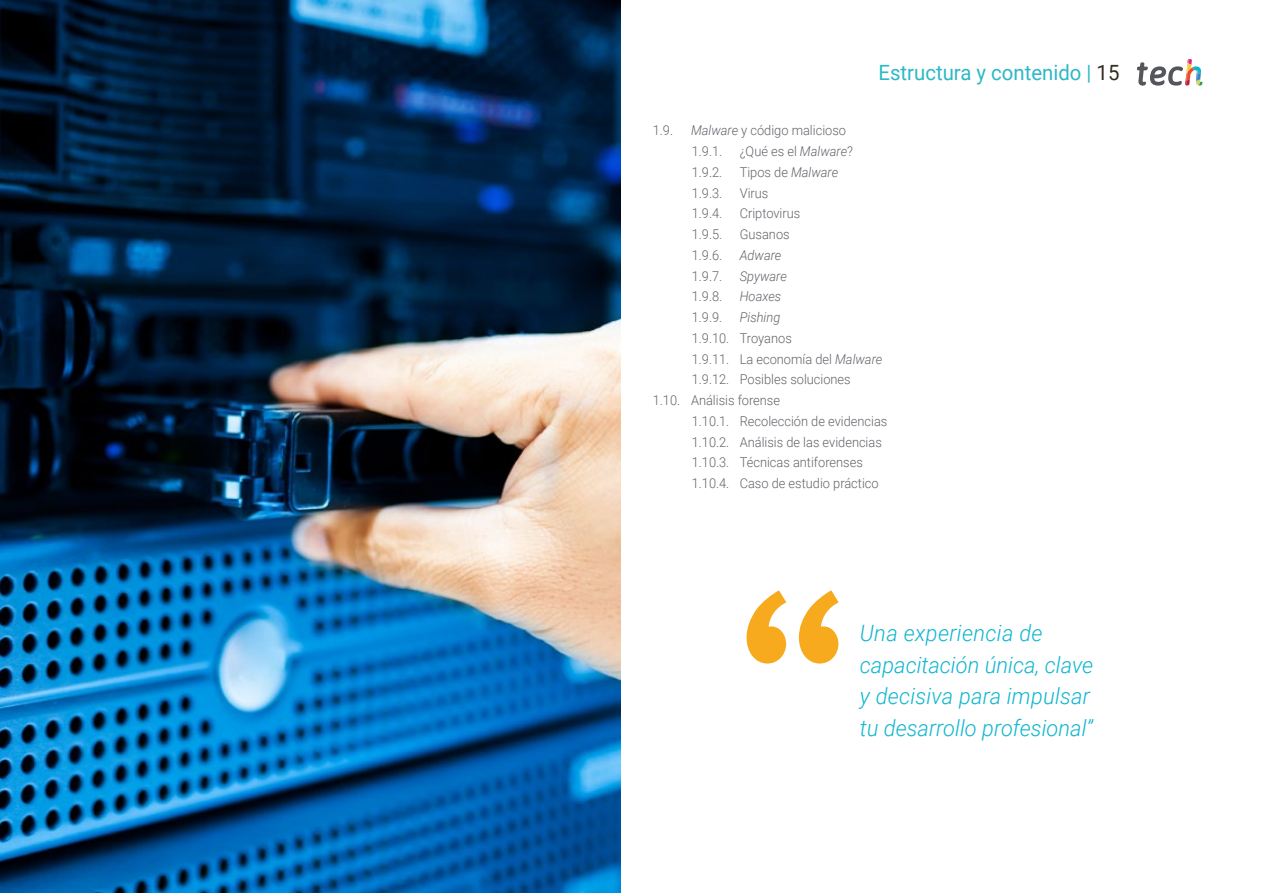
<style>
.page{position:relative;width:1263px;height:893px;background:#fff}
.page>*{position:absolute;margin:0;border:0;box-sizing:border-box;transform-origin:0 0}
.t1{font:italic 300 22.5px/31.5px "Roboto";color:#0fb6cf}
.t2{font:21px "Roboto";color:#2db8c5}
.t3{font:300 13.5px/20.7px "Roboto";color:#61646a;scale:.95 1}
.t4{font:italic 300 13.5px "Roboto";color:#61646a;scale:.95 1}
.s1{font-style:italic}
.s2{color:#312e20}
</style>
<div class="page">
<img style="left:0;top:0;width:621px;height:893px">
<svg style="left:746px;top:590px;width:93px;height:74px"></svg>
<svg style="left:1137px;top:59px;width:65px;height:27px"></svg>
<p class="t3" style="left:653px;top:120px;width:23px">1.9.</p>
<p class="t3" style="left:691px;top:120px;width:165px"><span class="s1">Malware</span> y código malicioso<br>1.9.1.</p>
<p class="t3" style="left:740px;top:141px;width:121px">¿Qué es el <span class="s1">Malware</span>?</p>
<h2 class="t2" style="left:878px;top:57px;width:242px">Estructura y contenido | <span class="s2">15</span></h2>
<p class="t3" style="left:692px;top:161px;width:34px">1.9.2.</p>
<p class="t3" style="left:740px;top:161px;width:105px">Tipos de <span class="s1">Malware</span></p>
<p class="t3" style="left:692px;top:182px;width:34px">1.9.3.</p>
<p class="t3" style="left:740px;top:182px;width:32px">Virus</p>
<p class="t3" style="left:692px;top:203px;width:34px">1.9.4.</p>
<p class="t3" style="left:740px;top:203px;width:65px">Criptovirus</p>
<p class="t3" style="left:692px;top:224px;width:34px">1.9.5.</p>
<p class="t3" style="left:740px;top:224px;width:54px">Gusanos</p>
<p class="t3" style="left:692px;top:244px;width:34px">1.9.6.</p>
<p class="t4" style="left:740px;top:246px;width:45px">Adware</p>
<p class="t3" style="left:692px;top:265px;width:34px">1.9.7.</p>
<p class="t4" style="left:740px;top:266px;width:51px">Spyware</p>
<p class="t3" style="left:692px;top:286px;width:34px">1.9.8.</p>
<p class="t4" style="left:740px;top:287px;width:45px">Hoaxes</p>
<p class="t3" style="left:692px;top:307px;width:34px">1.9.9.</p>
<p class="t4" style="left:740px;top:308px;width:44px">Pishing</p>
<p class="t3" style="left:692px;top:327px;width:107px">1.9.10. Troyanos</p>
<p class="t3" style="left:692px;top:348px;width:202px">1.9.11. La economía del <span class="s1">Malware</span></p>
<p class="t3" style="left:692px;top:369px;width:169px">1.9.12. Posibles soluciones</p>
<p class="t3" style="left:653px;top:390px;width:136px">1.10. Análisis forense</p>
<p class="t3" style="left:692px;top:410px;width:207px">1.10.1. Recolección de evidencias</p>
<p class="t3" style="left:692px;top:431px;width:202px">1.10.2. Análisis de las evidencias</p>
<p class="t3" style="left:692px;top:452px;width:182px">1.10.3. Técnicas antiforenses</p>
<p class="t3" style="left:692px;top:473px;width:198px">1.10.4. Caso de estudio práctico</p>
<h1 class="t1" style="left:860px;top:617px;width:235px">Una experiencia de capacitación única, clave y decisiva para impulsar tu desarrollo profesional”</h1>
</div>
